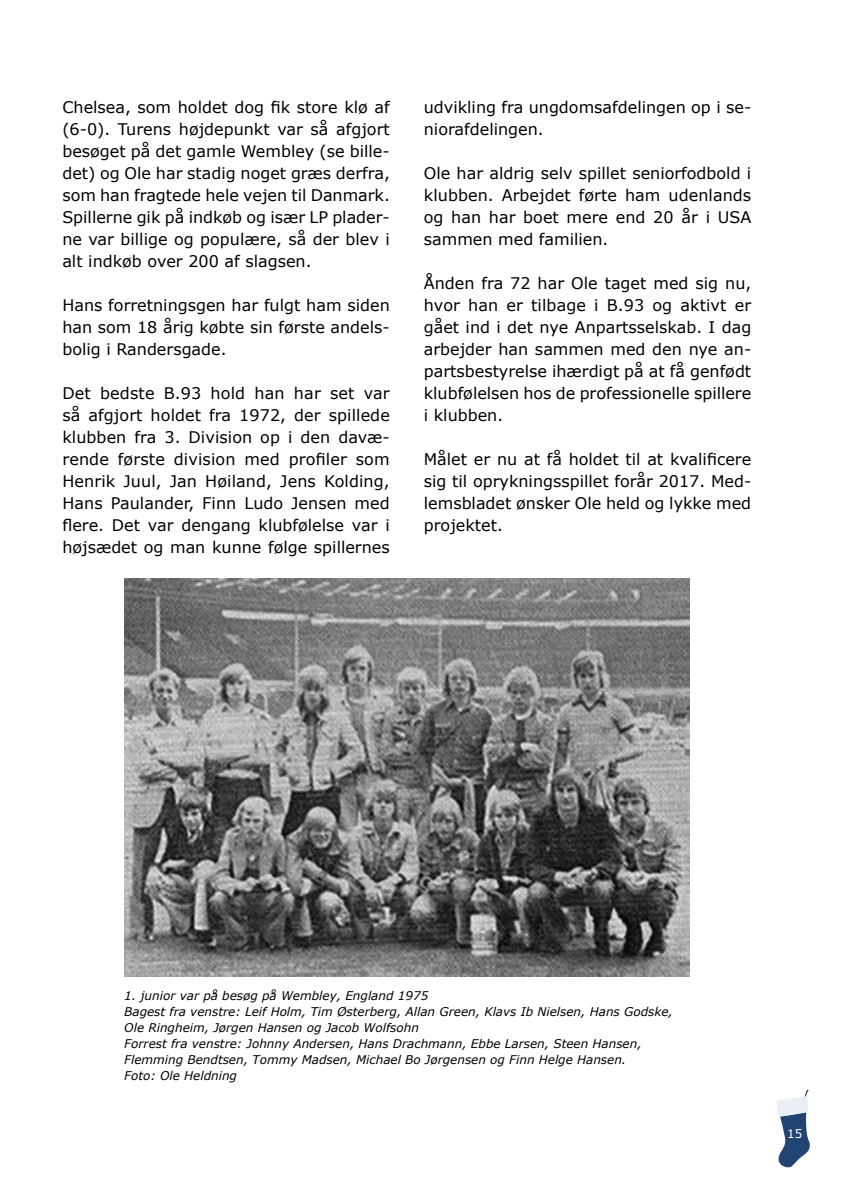
<style>
.page{position:relative;width:842px;height:1191px;background:#fff}
.page>*{position:absolute;margin:0;border:0;box-sizing:border-box;transform-origin:0 0}
.t1{font:16px/22px "Verdana";color:#000;text-align:justify}
.t2{font:italic 12px/16px "Verdana";color:#000}
.t3{font:12px "Verdana";color:#fff}
</style>
<div class="page">
<svg style="left:777px;top:1089px;width:33px;height:78px"></svg>
<img style="left:124px;top:578px;width:565px;height:398px">
<p class="t1" style="left:62px;top:96px;width:329px">Chelsea, som holdet dog fik store klø af (6-0). Turens højdepunkt var så afgjort besøget på det gamle Wembley (se bille&shy;det) og Ole har stadig noget græs derfra, som han fragtede hele vejen til Danmark.<br>Spillerne gik på indkøb og især LP plader&shy;ne var billige og populære, så der blev i alt indkøb over 200 af slagsen.</p>
<p class="t1" style="left:62px;top:294px;width:329px">Hans forretningsgen har fulgt ham siden han som 18 årig købte sin første andels&shy;bolig i Randersgade.</p>
<p class="t1" style="left:62px;top:382px;width:329px">Det bedste B.93 hold han har set var så afgjort holdet fra 1972, der spillede klubben fra 3. Division op i den davæ&shy;rende første division med profiler som Henrik Juul, Jan Høiland, Jens Kolding, Hans Paulander, Finn Ludo Jensen med flere. Det var dengang klubfølelse var i højsædet og man kunne følge spillernes</p>
<p class="t1" style="left:424px;top:96px;width:329px">udvikling fra ungdomsafdelingen op i se&shy;niorafdelingen.</p>
<p class="t1" style="left:424px;top:162px;width:329px">Ole har aldrig selv spillet seniorfodbold i klubben. Arbejdet førte ham udenlands og han har boet mere end 20 år i USA sammen med familien.</p>
<p class="t1" style="left:424px;top:272px;width:329px">Ånden fra 72 har Ole taget med sig nu, hvor han er tilbage i B.93 og aktivt er gået ind i det nye Anpartsselskab. I dag arbejder han sammen med den nye an&shy;partsbestyrelse ihærdigt på at få genfødt klubfølelsen hos de professionelle spillere i klubben.</p>
<p class="t1" style="left:424px;top:448px;width:329px">Målet er nu at få holdet til at kvalificere sig til oprykningsspillet forår 2017. Med&shy;lemsbladet ønsker Ole held og lykke med projektet.</p>
<p class="t2" style="left:124px;top:987px;width:550px">1. junior var på besøg på Wembley, England 1975<br>Bagest fra venstre: Leif Holm, Tim Østerberg, Allan Green, Klavs Ib Nielsen, Hans Godske, Ole Ringheim, Jørgen Hansen og Jacob Wolfsohn<br>Forrest fra venstre: Johnny Andersen, Hans Drachmann, Ebbe Larsen, Steen Hansen, Flemming Bendtsen, Tommy Madsen, Michael Bo Jørgensen og Finn Helge Hansen.<br>Foto: Ole Heldning</p>
<p class="t3" style="left:787px;top:1125px;width:17px">15</p>
</div>
